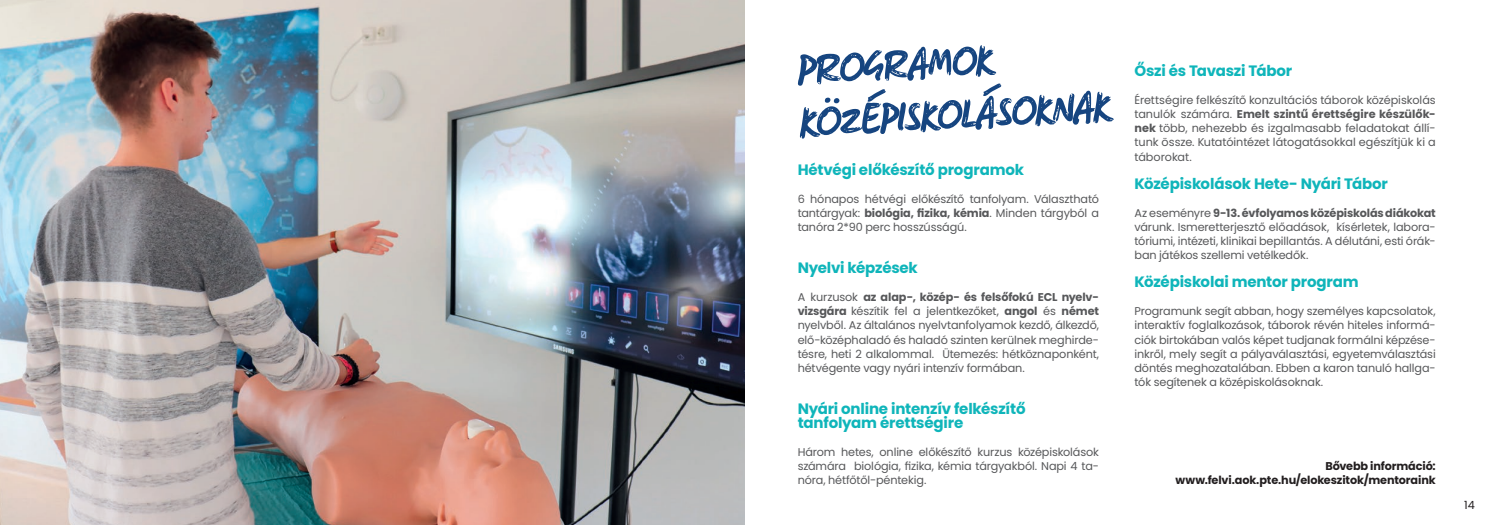
<style>
.page{position:relative;width:1489px;height:525px;background:#fff}
.page>*{position:absolute;margin:0;border:0;box-sizing:border-box;transform-origin:0 0}
.t1{font:51.25px/52.5px "Markerfield";color:#164580}
.t2{font:700 15px/14px "Poppins";letter-spacing:-.01em;color:#0fb5ba}
.t3{font:11.25px/14px "Poppins";letter-spacing:-.01em;color:#57585a;text-align:justify}
.t4{font:700 11.25px/14px "Poppins";letter-spacing:-.01em;color:#231f20;text-align:right}
.t5{font:11.25px "Poppins";color:#231f20}
.s1{font-weight:700}
</style>
<div class="page">
<img style="left:0;top:0;width:744px;height:524px">
<h1 class="t1" style="left:794px;top:42px;width:313px;rotate:-3deg">Pr ogramok középiskolásoknak</h1>
<h2 class="t2" style="left:797px;top:162px;width:228px">Hétvégi előkészítő programok</h2>
<p class="t3" style="left:797px;top:192px;width:303px">6 hónapos hétvégi előkészítő tanfolyam. Választható tantárgyak: <span class="s1">biológia, fizika, kémia</span>. M inden tárgyból a tanóra 2*90 perc hosszússágú.</p>
<h2 class="t2" style="left:797px;top:261px;width:122px">Nyelvi képzések</h2>
<p class="t3" style="left:797px;top:290px;width:303px">A kurzusok <span class="s1">az alap-, közép- és felsőfokú ECL nyelv&shy;vizsgára</span> készítik fel a jelentkezőket, <span class="s1">angol</span> és <span class="s1">német </span>nyelvből. Az általános nyelvtanfolyamok kezdő, álkezdő, elő-középhaladó és haladó szinten kerülnek meghirde&shy;tésre, heti 2 alkalommal. Ütemezés: hétköznaponként, hétvégente vagy nyári intenzív formában.</p>
<h2 class="t2" style="left:797px;top:401px;width:229px">Nyári online intenzív felkészítő tanfolyam érettségire</h2>
<p class="t3" style="left:797px;top:445px;width:303px">Három hetes, online előkészítő kurzus középiskolások számára biológia, fizika, kémia tárgyakból. Napi 4 ta&shy;nóra, hétfőtől-péntekig.</p>
<h2 class="t2" style="left:1134px;top:64px;width:159px">Őszi és Tavaszi Tábor</h2>
<p class="t3" style="left:1134px;top:93px;width:303px">Érettségire felkészítő konzultációs táborok középiskolás tanulók számára. <span class="s1">Emelt szintű érettségire készülők&shy;nek</span> több, nehezebb és izgalmasabb feladatokat állí&shy;tunk össze. Kutatóintézet látogatásokkal egészítjük ki a táborokat.</p>
<h2 class="t2" style="left:1134px;top:176px;width:255px">Középiskolások Hete- Nyári Tábor</h2>
<p class="t3" style="left:1134px;top:206px;width:303px">Az eseményre <span class="s1">9-13. évfolyamos középiskolás diákokat </span>várunk. Ismeretterjesztő előadások, kísérletek, labora&shy;tóriumi, intézeti, klinikai bepillantás. A délutáni, esti órák&shy;ban játékos szellemi vetélkedők.</p>
<h2 class="t2" style="left:1134px;top:275px;width:226px">Középiskolai mentor program</h2>
<p class="t3" style="left:1134px;top:304px;width:303px">Programunk segít abban, hogy személyes kapcsolatok, interaktív foglalkozások, táborok révén hiteles informá&shy;ciók birtokában valós képet tudjanak formálni képzése&shy;inkről, mely segít a pályaválasztási, egyetemválasztási döntés meghozatalában. Ebben a karon tanuló hallga&shy;tók segítenek a középiskolásoknak.</p>
<p class="t4" style="left:1175px;top:459px;width:262px">Bővebb információ: www.felvi.aok.pte.hu/elokeszitok/mentoraink</p>
<p class="t5" style="left:1463px;top:498px;width:12px">14</p>
</div>
